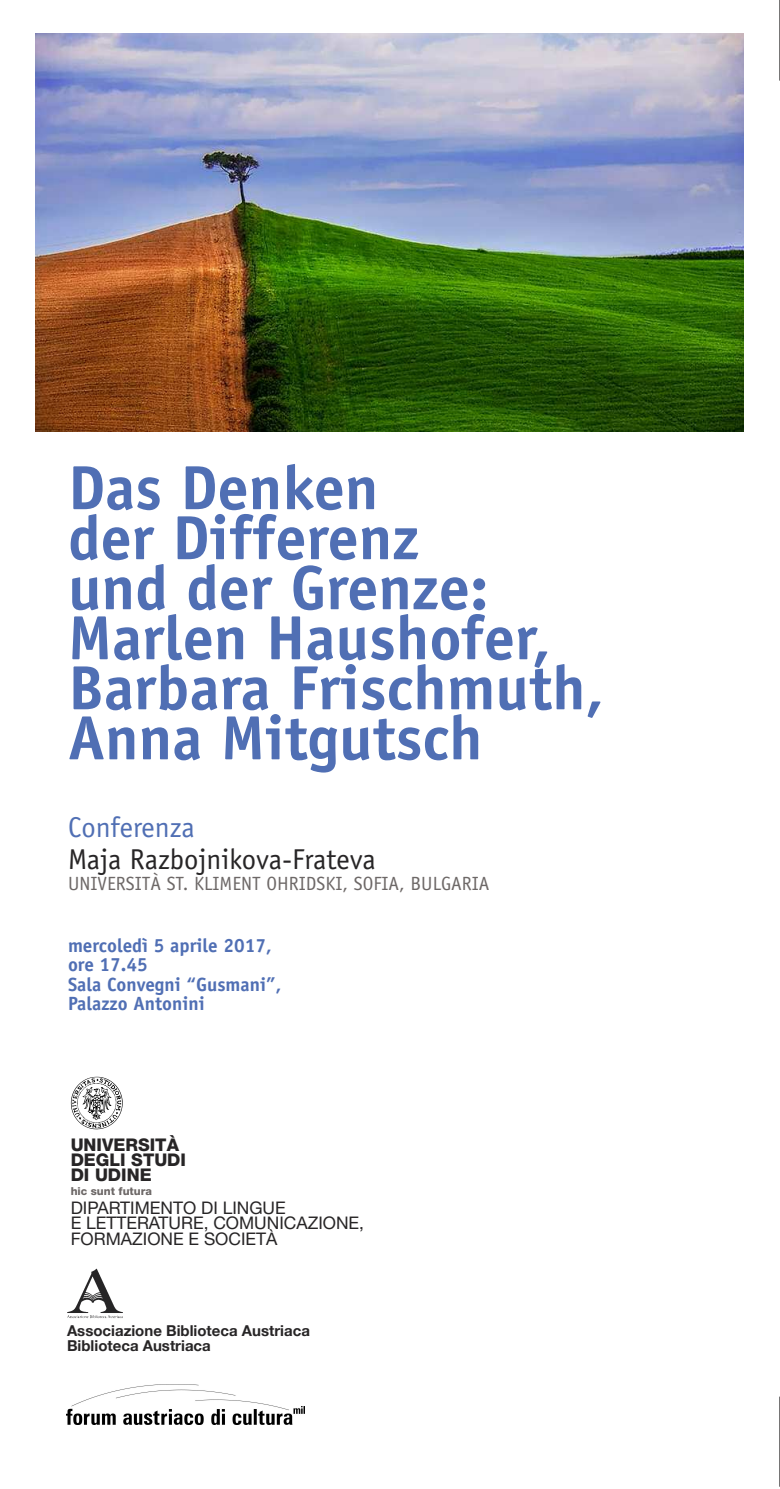
<style>
.page{position:relative;width:780px;height:1489px;background:#fff}
.page>*{position:absolute;margin:0;border:0;box-sizing:border-box;transform-origin:0 0}
.t1{font:700 62.5px/50px "Officina Sans";color:#506fb4}
.t2{font:28.75px "Officina Sans";color:#272526}
.t3{font:28.75px "Officina Sans";color:#506fb4}
.t4{font:700 19.12px/19.1px "Officina Sans";color:#506fb4}
.t5{font:19.12px "Officina Sans";color:#6d6867}
.t6{font:800 17.5px/15px "Helvetica Neue";color:#272526}
.t7{font:17.38px/15.4px "Helvetica Neue";color:#272526}
.t8{font:700 15px/15px "Helvetica Neue";color:#272526}
.t9{font:800 11px "Helvetica Neue";color:#6d6867}
</style>
<div class="page">
<img style="left:68px;top:1268px;width:55px;height:50px">
<img style="left:70px;top:1076px;width:53px;height:53px">
<hr style="left:779px;top:0;width:1px;height:81px;background:#272526">
<hr style="left:779px;top:1396px;width:1px;height:90px;background:#272526">
<img style="left:67px;top:1384px;width:238px;height:40px">
<img style="left:36px;top:34px;width:707px;height:398px">
<p class="t1" style="left:68px;top:468px;width:537px">Das Denken<br>der Differenz<br>und der Grenze:<br>Marlen Haushofer,<br>Barbara Frischmuth,<br>Anna Mitgutsch</p>
<p class="t3" style="left:68px;top:816px;width:128px">Conferenza</p>
<p class="t2" style="left:68px;top:848px;width:309px">Maja Razbojnikova-Frateva</p>
<p class="t5" style="left:68px;top:876px;width:423px">UNIVERSITÀ ST. KLIMENT OHRIDSKI, SOFIA, BULGARIA</p>
<p class="t4" style="left:68px;top:937px;width:215px">mercoledì 5 aprile 2017, ore 17.45<br>Sala Convegni “Gusmani”,<br>Palazzo Antonini</p>
<p class="t6" style="left:71px;top:1139px;width:117px">UNIVERSITÀ<br>DEGLI STUDI<br>DI UDINE</p>
<p class="t9" style="left:71px;top:1186px;width:83px">hic sunt futura</p>
<p class="t7" style="left:71px;top:1201px;width:295px">DIPARTIMENTO DI LINGUE<br>E LETTERATURE, COMUNICAZIONE,<br>FORMAZIONE E SOCIETÀ</p>
<p class="t8" style="left:67px;top:1322px;width:244px">Associazione Biblioteca Austriaca<br>Biblioteca Austriaca</p>
</div>
